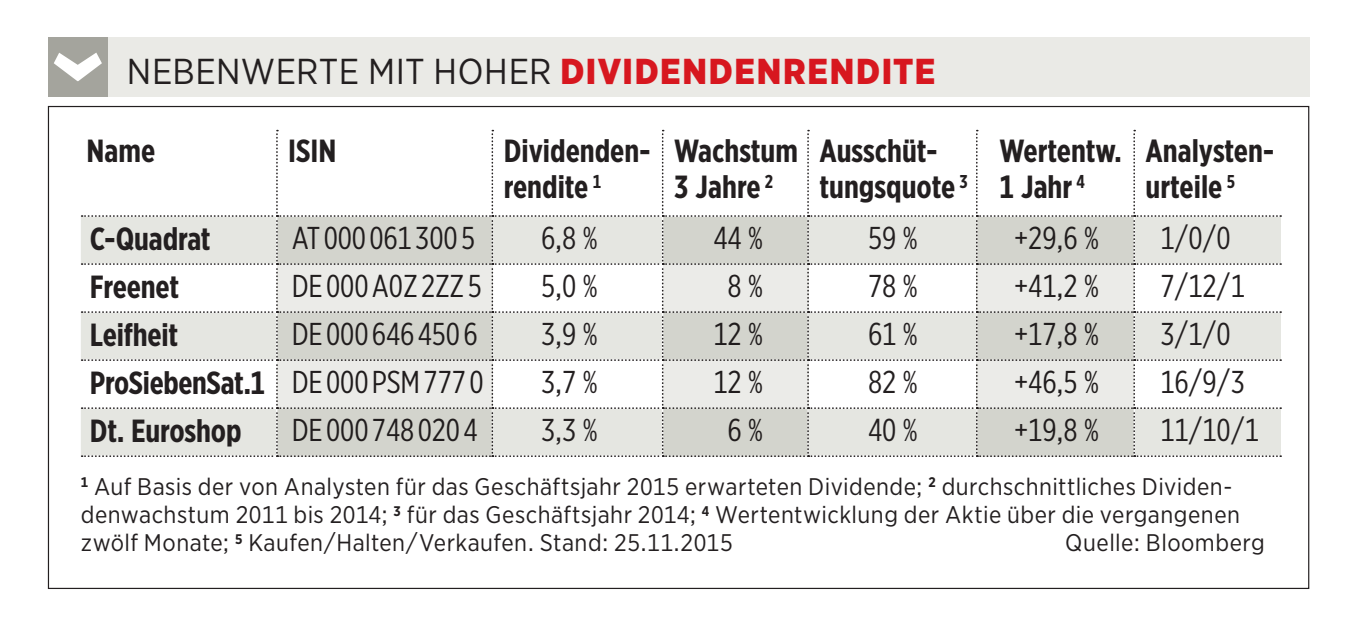
<style>
.page{position:relative;width:1354px;height:642px;background:#fff}
.page>*{position:absolute;margin:0;border:0;box-sizing:border-box;transform-origin:0 0}
.t1{font:36px "Gotham Narrow";letter-spacing:.01em;color:#231f20}
.t2{font:700 32px/36px "Gotham X Narrow";color:#231f20}
.t3{font:31.6px "Gotham X Narrow";letter-spacing:-.005em;color:#231f20}
.t4{font:24px/28px "Gotham Narrow";letter-spacing:.02em;color:#231f20}
.s1{font-weight:900;color:#d7171f}
.s2{font-weight:400;font-size:31.6px}
</style>
<div class="page">
<div style="left:48px;top:37px;width:1261px;height:60px;background:#eaeae6"></div>
<div style="left:48px;top:37px;width:60px;height:60px;background:#a4a49d"></div>
<svg style="left:54px;top:53px;width:48px;height:28px"></svg>
<svg style="left:82px;top:130px;width:1198px;height:327px"></svg>
<svg style="left:277px;top:217px;width:216px;height:239px;background:#d8d8d3"></svg>
<svg style="left:663px;top:217px;width:145px;height:239px;background:#dadad5"></svg>
<svg style="left:975px;top:217px;width:158px;height:239px;background:#dadad5"></svg>
<h1 class="t1" style="left:127px;top:48px;width:809px">NEBENWERTE MIT HOHER <span class="s1">DIVIDENDENRENDITE</span></h1>
<h2 class="t2" style="left:86px;top:133px;width:70px">Name</h2>
<h2 class="t2" style="left:288px;top:133px;width:50px">ISIN</h2>
<h2 class="t2" style="left:503px;top:133px;width:149px">Dividenden&shy;rendite <sup>1</sup></h2>
<h2 class="t2" style="left:674px;top:133px;width:126px">Wachstum<br>3 Jahre <sup>2</sup></h2>
<h2 class="t2" style="left:819px;top:133px;width:150px">Ausschüt&shy;tungsquote <sup>3</sup></h2>
<h2 class="t2" style="left:999px;top:133px;width:124px">Wertentw.<br>1 Jahr <sup>4</sup></h2>
<h2 class="t2" style="left:1145px;top:133px;width:130px">Analysten&shy;urteile <sup>5</sup></h2>
<h2 class="t2" style="left:90px;top:220px;width:122px">C-Quadrat</h2>
<h3 class="t3" style="left:292px;top:219px;width:185px">AT 000 061 300 5</h3>
<h3 class="t3" style="left:541px;top:219px;width:58px">6,8 %</h3>
<h3 class="t3" style="left:713px;top:219px;width:51px">44 %</h3>
<h3 class="t3" style="left:868px;top:219px;width:51px">59 %</h3>
<h3 class="t3" style="left:1014px;top:219px;width:86px">+29,6 %</h3>
<h3 class="t3" style="left:1160px;top:219px;width:72px">1/0/0</h3>
<h2 class="t2" style="left:90px;top:268px;width:91px">Freenet</h2>
<h3 class="t3" style="left:292px;top:267px;width:192px">DE 000 A0Z 2ZZ 5</h3>
<h3 class="t3" style="left:541px;top:267px;width:58px">5,0 %</h3>
<h3 class="t3" style="left:727px;top:267px;width:37px">8 %</h3>
<h3 class="t3" style="left:868px;top:267px;width:51px">78 %</h3>
<h3 class="t3" style="left:1014px;top:267px;width:86px">+41,2 %</h3>
<h3 class="t3" style="left:1160px;top:267px;width:86px">7/12/1</h3>
<h2 class="t2" style="left:90px;top:316px;width:90px">Leifheit</h2>
<h3 class="t3" style="left:292px;top:315px;width:187px">DE 000 646 450 6</h3>
<h3 class="t3" style="left:541px;top:315px;width:58px">3,9 %</h3>
<h3 class="t3" style="left:713px;top:315px;width:51px">12 %</h3>
<h3 class="t3" style="left:868px;top:315px;width:51px">61 %</h3>
<h3 class="t3" style="left:1014px;top:315px;width:86px">+17,8 %</h3>
<h3 class="t3" style="left:1160px;top:315px;width:72px">3/1/0</h3>
<h2 class="t2" style="left:90px;top:364px;width:395px">ProSiebenSat.1 <span class="s2">DE 000 PSM 777 0</span></h2>
<h3 class="t3" style="left:541px;top:363px;width:58px">3,7 %</h3>
<h3 class="t3" style="left:713px;top:363px;width:51px">12 %</h3>
<h3 class="t3" style="left:868px;top:363px;width:51px">82 %</h3>
<h3 class="t3" style="left:1014px;top:363px;width:86px">+46,5 %</h3>
<h3 class="t3" style="left:1160px;top:363px;width:86px">16/9/3</h3>
<h2 class="t2" style="left:90px;top:412px;width:153px">Dt. Euroshop</h2>
<h3 class="t3" style="left:292px;top:411px;width:187px">DE 000 748 020 4</h3>
<h3 class="t3" style="left:541px;top:411px;width:58px">3,3 %</h3>
<h3 class="t3" style="left:727px;top:411px;width:37px">6 %</h3>
<h3 class="t3" style="left:868px;top:411px;width:51px">40 %</h3>
<h3 class="t3" style="left:1014px;top:411px;width:86px">+19,8 %</h3>
<h3 class="t3" style="left:1160px;top:411px;width:100px">11/10/1</h3>
<p class="t4" style="left:81px;top:472px;width:1160px"><sup>1</sup> Auf Basis der von Analysten für das Geschäftsjahr 2015 erwarteten Dividende; <sup>2</sup> durchschnittliches Dividen&shy;denwachstum 2011 bis 2014; <sup>3</sup> für das Geschäftsjahr 2014; <sup>4</sup> Wertentwicklung der Aktie über die vergangenen zwölf Monate; <sup>5</sup> Kaufen/Halten/Verkaufen. Stand: 25.11.2015</p>
<p class="t4" style="left:1065px;top:528px;width:201px">Quelle: Bloomberg</p>
</div>
